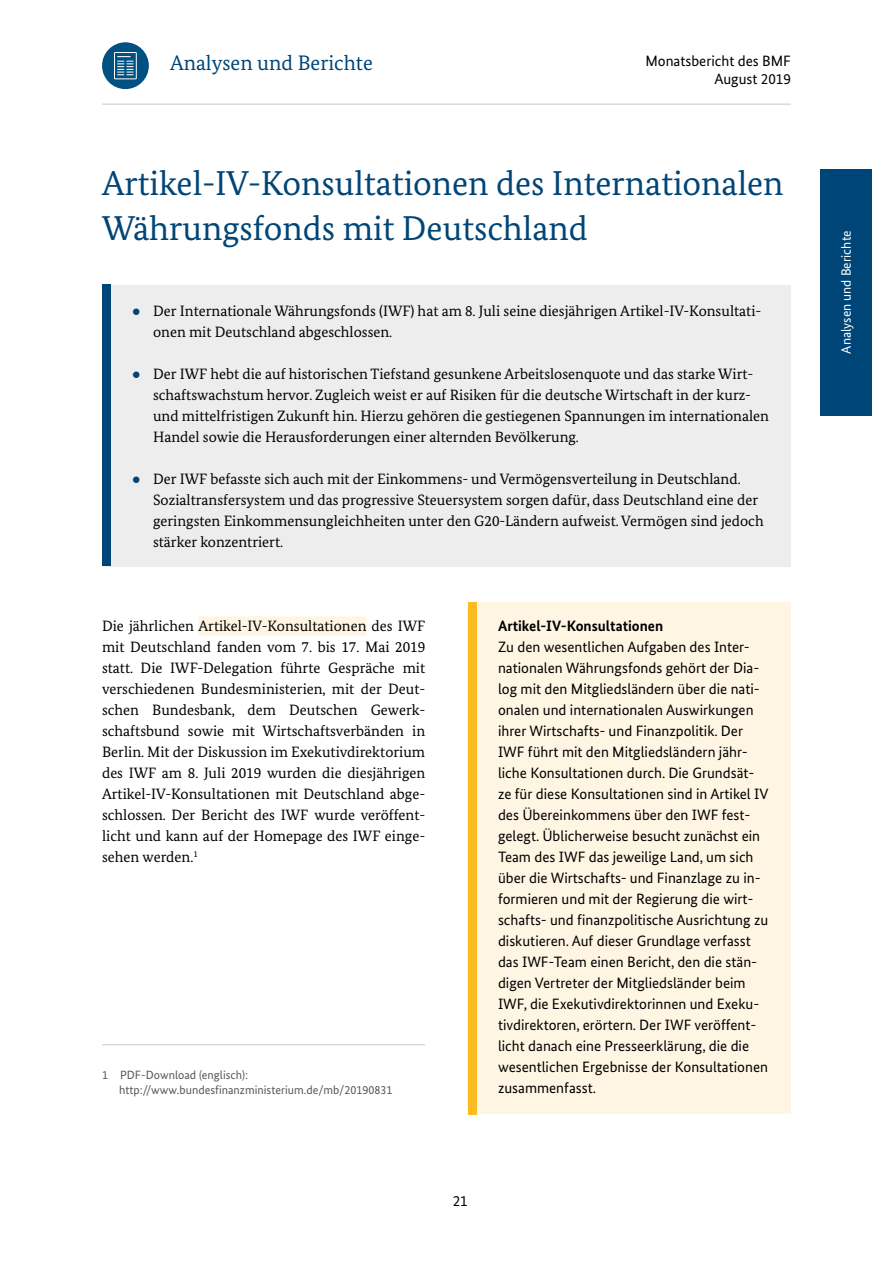
<style>
.page{position:relative;width:893px;height:1263px;background:#fff}
.page>*{position:absolute;margin:0;border:0;box-sizing:border-box;transform-origin:0 0}
.Überschrift_erste_Eb{font:34.5px/45px "Bundes Serif";color:#004577}
.t1{font:21px "Bundes Serif";color:#004577}
.Zweispaltiger_Fließt{font:15px/21px "Bundes Serif";color:#000}
.Hintergrundwissen{font:15px/21px "Bundes Sans";color:#000;text-align:right}
.t2{font:13.5px "Bundes Sans";color:#fff}
.Fußnote{font:12px/15px "Bundes Sans";color:#575756}
.s1{font-family:"Arial";color:#004577}
.s2{font-weight:700}
</style>
<div class="page">
<div style="left:102px;top:42px;width:47px;height:47px;background:#005081;border-radius:50%"></div>
<svg style="left:114px;top:52px;width:23px;height:27px"></svg>
<hr style="left:102px;top:103px;width:689px;height:2px;background:#dadada">
<div style="left:821px;top:169px;width:51px;height:246px;background:#004577"></div>
<div style="left:102px;top:285px;width:689px;height:282px;background:#ededed"></div>
<div style="left:102px;top:284px;width:9px;height:282px;background:#004577"></div>
<div style="left:198px;top:616px;width:168px;height:20px;background:#fff5e3"></div>
<hr style="left:102px;top:1044px;width:323px;height:1px;background:#dadada">
<div style="left:468px;top:602px;width:323px;height:511px;background:#fff5e3"></div>
<div style="left:468px;top:602px;width:9px;height:512px;background:#fbbb21"></div>
<h2 class="t1" style="left:170px;top:50px;width:204px">Analysen und Berichte</h2>
<p class="Hintergrundwissen" style="left:645px;top:51px;width:147px;line-height:18px">Monatsbericht des BMF<br>August 2019</p>
<h1 class="Überschrift_erste_Eb" style="left:102px;top:161px;width:683px">Artikel-IV-Konsultationen des Internationalen<br>Währungsfonds mit Deutschland</h1>
<p class="Zweispaltiger_Fließt" style="left:153px;top:300px;width:608px;text-indent:-21px"><span class="s1">●</span> Der Internationale Währungsfonds (IWF) hat am 8. Juli seine diesjährigen Artikel-IV-Konsultati&shy;onen mit Deutschland abgeschlossen.</p>
<p class="Zweispaltiger_Fließt" style="left:153px;top:363px;width:617px;text-indent:-21px"><span class="s1">●</span> Der IWF hebt die auf historischen Tiefstand gesunkene Arbeitslosenquote und das starke Wirt&shy;schaftswachstum hervor. Zugleich weist er auf Risiken für die deutsche Wirtschaft in der kurz&shy;und mittelfristigen Zukunft hin. Hierzu gehören die gestiegenen Spannungen im internationalen Handel sowie die Herausforderungen einer alternden Bevölkerung.</p>
<p class="Zweispaltiger_Fließt" style="left:153px;top:468px;width:612px;text-indent:-21px"><span class="s1">●</span> Der IWF befasste sich auch mit der Einkommens- und Vermögensverteilung in Deutschland.<br>Sozialtransfersystem und das progressive Steuersystem sorgen dafür, dass Deutschland eine der geringsten Einkommensungleichheiten unter den G20-Ländern aufweist. Vermögen sind jedoch stärker konzentriert.</p>
<p class="Zweispaltiger_Fließt" style="left:102px;top:615px;width:325px;text-align:justify">Die jährlichen Artikel-IV-Konsultationen des IWF mit Deutschland fanden vom 7. bis 17. Mai 2019 statt. Die IWF-Delegation führte Gespräche mit verschiedenen Bundesministerien, mit der Deut&shy;schen Bundesbank, dem Deutschen Gewerk&shy;schaftsbund sowie mit Wirtschaftsverbänden in Berlin. Mit der Diskussion im Exekutivdirektorium des IWF am 8. Juli 2019 wurden die diesjährigen Artikel-IV-Konsultationen mit Deutschland abge&shy;schlossen. Der Bericht des IWF wurde veröffent&shy;licht und kann auf der Homepage des IWF einge&shy;sehen werden.<sup>1</sup></p>
<p class="Fußnote" style="left:119px;top:1067px;width:275px;text-indent:-17px">1 PDF-Download (englisch): http://www.bundesfinanzministerium.de/mb/20190831</p>
<p class="Hintergrundwissen" style="left:498px;top:615px;width:272px;text-align:left"><span class="s2">Artikel-IV-Konsultationen<br></span>Zu den wesentlichen Aufgaben des Inter&shy;nationalen Währungsfonds gehört der Dia&shy;log mit den Mitgliedsländern über die nati&shy;onalen und internationalen Auswirkungen ihrer Wirtschafts- und Finanzpolitik. Der IWF führt mit den Mitgliedsländern jähr&shy;liche Konsultationen durch. Die Grundsät&shy;ze für diese Konsultationen sind in Artikel IV des Übereinkommens über den IWF fest&shy;gelegt. Üblicherweise besucht zunächst ein Team des IWF das jeweilige Land, um sich über die Wirtschafts- und Finanzlage zu in&shy;formieren und mit der Regierung die wirt&shy;schafts- und finanzpolitische Ausrichtung zu diskutieren. Auf dieser Grundlage verfasst das IWF-Team einen Bericht, den die stän&shy;digen Vertreter der Mitgliedsländer beim IWF, die Exekutivdirektorinnen und Exeku&shy;tivdirektoren, erörtern. Der IWF veröffent&shy;licht danach eine Presseerklärung, die die wesentlichen Ergebnisse der Konsultationen zusammenfasst.</p>
<p class="Hintergrundwissen" style="left:453px;top:1190px;width:16px">21</p>
<p class="t2" style="left:838px;top:354px;width:124px;rotate:-90deg">Analysen und Berichte</p>
</div>
